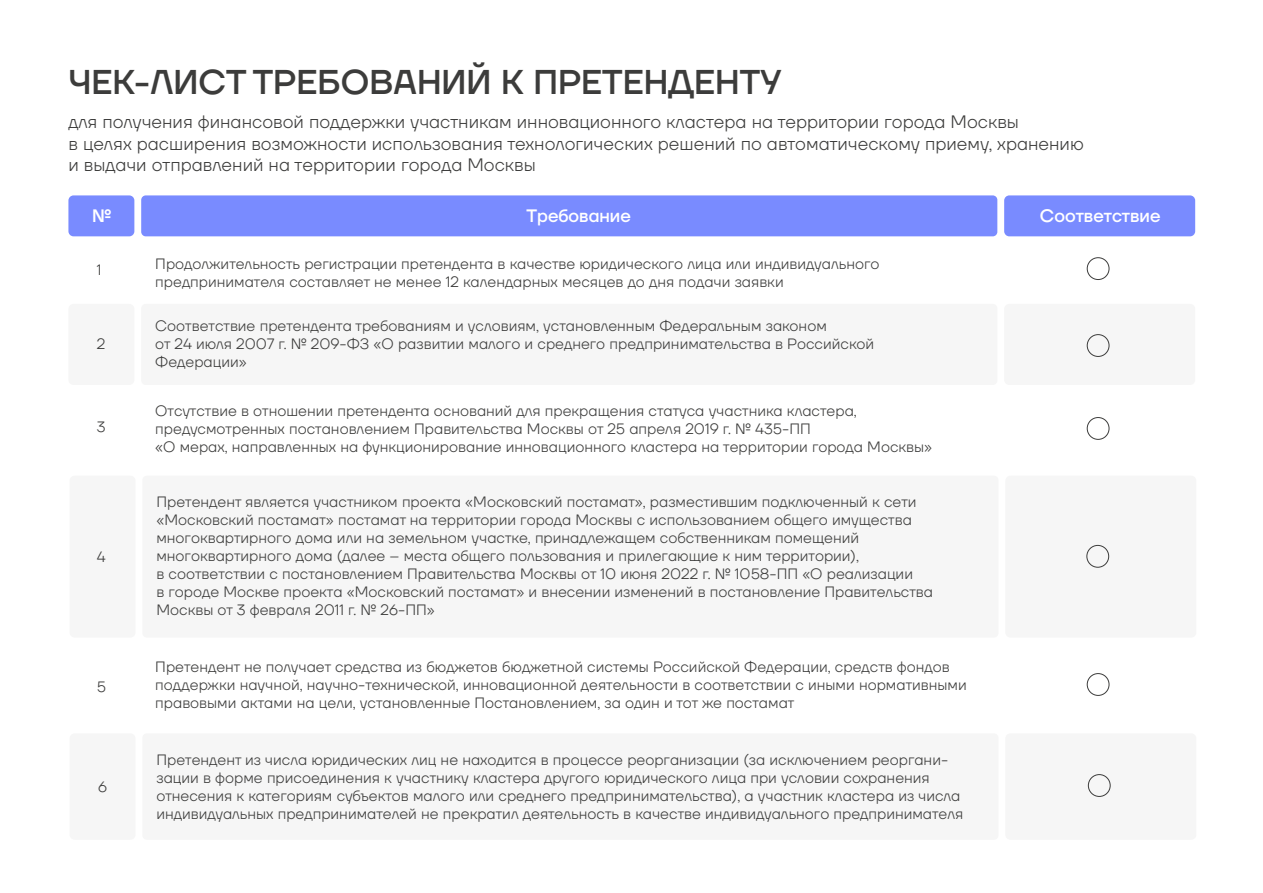
<style>
.page{position:relative;width:1263px;height:893px;background:#fff}
.page>*{position:absolute;margin:0;border:0;box-sizing:border-box;transform-origin:0 0}
.t1{font:500 34.35px "TT Firs Neue";color:#3c3c3b}
.t2{font:300 18px/21.6px "TT Firs Neue";color:#3c3c3b}
.t3{font:500 18px "TT Firs Neue";color:#fff}
.t4{font:300 15px/18px "TT Firs Neue";color:#3c3c3b}
</style>
<div class="page">
<div style="left:141px;top:195px;width:856px;height:41px;background:#798bff;border-radius:5px"></div>
<div style="left:68px;top:195px;width:66px;height:41px;background:#798bff;border-radius:5px"></div>
<div style="left:1004px;top:195px;width:191px;height:41px;background:#798bff;border-radius:5px"></div>
<div style="left:141px;top:304px;width:856px;height:81px;background:#f6f6f6;border-radius:5px"></div>
<div style="left:68px;top:304px;width:66px;height:81px;background:#f6f6f6;border-radius:5px"></div>
<div style="left:1004px;top:304px;width:191px;height:81px;background:#f6f6f6;border-radius:5px"></div>
<div style="left:1087px;top:257px;width:22px;height:23px;border:1px solid #3c3c3b;border-radius:50%"></div>
<div style="left:1087px;top:334px;width:22px;height:23px;border:1px solid #3c3c3b;border-radius:50%"></div>
<div style="left:1087px;top:417px;width:22px;height:23px;border:1px solid #3c3c3b;border-radius:50%"></div>
<div style="left:142px;top:476px;width:856px;height:162px;background:#f6f6f6;border-radius:5px"></div>
<div style="left:70px;top:476px;width:66px;height:162px;background:#f6f6f6;border-radius:5px"></div>
<div style="left:1005px;top:476px;width:191px;height:162px;background:#f6f6f6;border-radius:5px"></div>
<div style="left:1086px;top:545px;width:23px;height:23px;border:1px solid #3c3c3b;border-radius:50%"></div>
<div style="left:1087px;top:673px;width:22px;height:23px;border:1px solid #3c3c3b;border-radius:50%"></div>
<div style="left:142px;top:733px;width:856px;height:107px;background:#f6f6f6;border-radius:5px"></div>
<div style="left:70px;top:733px;width:66px;height:107px;background:#f6f6f6;border-radius:5px"></div>
<div style="left:1005px;top:733px;width:191px;height:107px;background:#f6f6f6;border-radius:5px"></div>
<div style="left:1088px;top:774px;width:22px;height:23px;border:1px solid #3c3c3b;border-radius:50%"></div>
<h1 class="t1" style="left:68px;top:58px;width:714px">ЧЕК-ЛИСТ ТРЕБОВАНИЙ К ПРЕТЕНДЕНТУ</h1>
<p class="t2" style="left:68px;top:110px;width:1017px">для получения финансовой поддержки участникам инновационного кластера на территории города Москвы<br>в целях расширения возможности использования технологических решений по автоматическому приему, хранению и выдачи отправлений на территории города Москвы</p>
<p class="t3" style="left:92px;top:203px;width:21px">№</p>
<p class="t3" style="left:527px;top:203px;width:106px">Требование</p>
<p class="t3" style="left:1040px;top:203px;width:122px">Соответствие</p>
<p class="t4" style="left:97px;top:261px;width:6px">1</p>
<p class="t4" style="left:155px;top:254px;width:726px">Продолжительность регистрации претендента в качестве юридического лица или индивидуального предпринимателя составляет не менее 12 календарных месяцев до дня подачи заявки</p>
<p class="t4" style="left:97px;top:334px;width:10px">2</p>
<p class="t4" style="left:97px;top:417px;width:10px">3</p>
<p class="t4" style="left:97px;top:548px;width:10px">4</p>
<p class="t4" style="left:97px;top:677px;width:11px">5</p>
<p class="t4" style="left:98px;top:777px;width:11px">6</p>
<p class="t4" style="left:155px;top:316px;width:720px">Соответствие претендента требованиям и условиям, установленным Федеральным законом<br>от 24 июля 2007 г. № 209-ФЗ «О развитии малого и среднего предпринимательства в Российской<br>Федерации»</p>
<p class="t4" style="left:155px;top:401px;width:778px">Отсутствие в отношении претендента оснований для прекращения статуса участника кластера, предусмотренных постановлением Правительства Москвы от 25 апреля 2019 г. № 435-ПП<br>«О мерах, направленных на функционирование инновационного кластера на территории города Москвы»</p>
<p class="t4" style="left:156px;top:493px;width:778px">Претендент является участником проекта «Московский постамат», разместившим подключенный к сети «Московский постамат» постамат на территории города Москвы с использованием общего имущества многоквартирного дома или на земельном участке, принадлежащем собственникам помещений многоквартирного дома (далее – места общего пользования и прилегающие к ним территории),<br>в соответствии с постановлением Правительства Москвы от 10 июня 2022 г. № 1058-ПП «О реализации<br>в городе Москве проекта «Московский постамат» и внесении изменений в постановление Правительства Москвы от 3 февраля 2011 г. № 26-ПП»</p>
<p class="t4" style="left:155px;top:657px;width:813px">Претендент не получает средства из бюджетов бюджетной системы Российской Федерации, средств фондов поддержки научной, научно-технической, инновационной деятельности в соответствии с иными нормативными правовыми актами на цели, установленные Постановлением, за один и тот же постамат</p>
<p class="t4" style="left:156px;top:750px;width:808px">Претендент из числа юридических лиц не находится в процессе реорганизации (за исключением реоргани&shy;зации в форме присоединения к участнику кластера другого юридического лица при условии сохранения отнесения к категориям субъектов малого или среднего предпринимательства), а участник кластера из числа индивидуальных предпринимателей не прекратил деятельность в качестве индивидуального предпринимателя</p>
</div>
